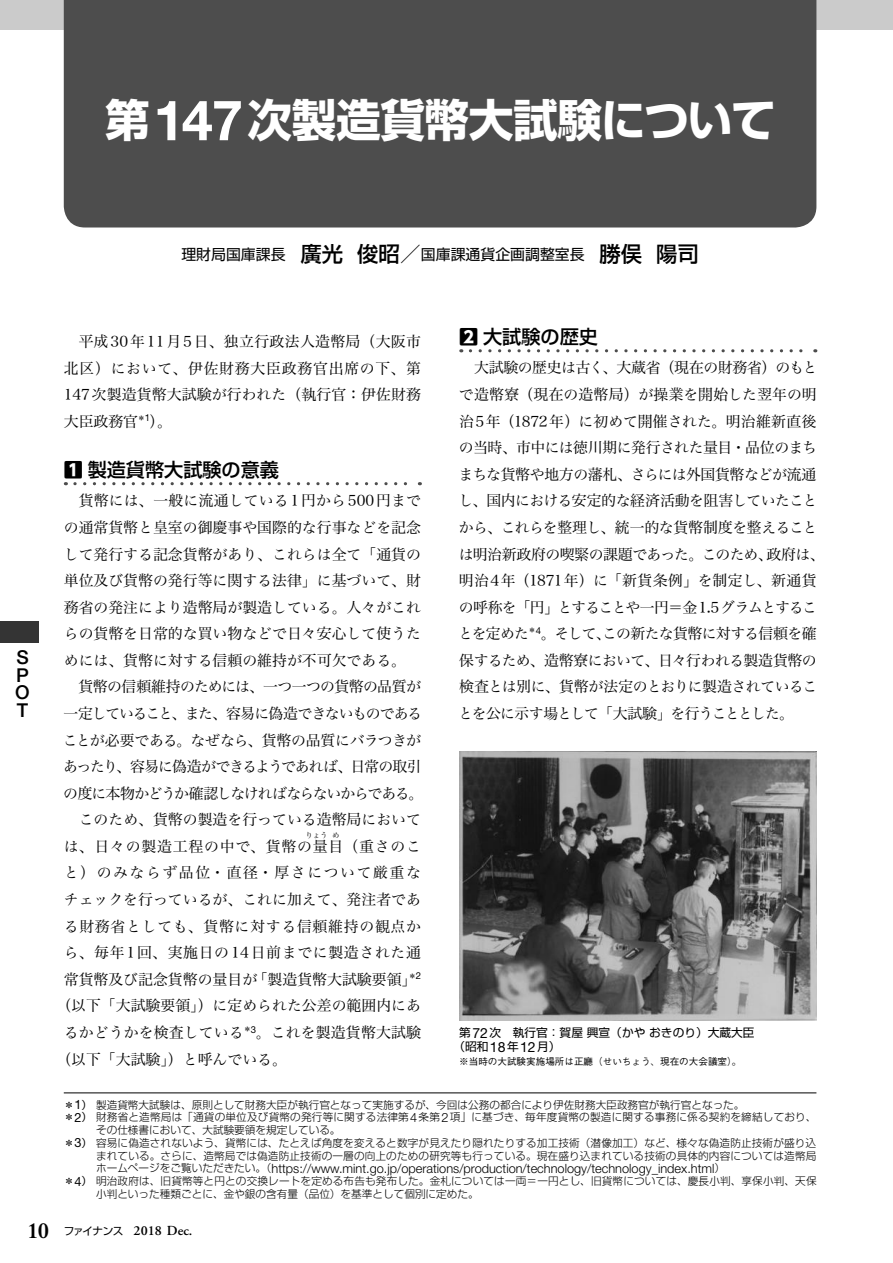
<style>
.page{position:relative;width:893px;height:1263px;background:#fff}
.page>*{position:absolute;margin:0;border:0;box-sizing:border-box;transform-origin:0 0}
.t1{font:700 44.7px "Shin Go Pr 6 N";letter-spacing:-.01em;color:#fff}
.t2{font:500 19.2px "Shin Go Pr 6 N";color:#000}
.t3{font:500 19.2px/17.5px "Helvetica Neue LT Std";color:#000;text-align:justify}
.t4{font:14.85px/26.5px "Hiragino Serif Pr 6 N W3";letter-spacing:-.03em;color:#000}
.t5{font:14.85px/26.5px "Hiragino Serif Pr 6 N W3";letter-spacing:-.01em;color:#000;text-align:justify}
.t6{font:14.85px/26.5px "Hiragino Serif Pr 6 N W3";letter-spacing:-.04em;color:#000;text-align:right}
.t7{font:14.85px "Shin Go Pr 6 N";color:#000}
.t8{font:14.85px "Hiragino Serif Pr 6 N W3";letter-spacing:.01em;color:#000}
.t9{font:14.85px "Hiragino Serif Pr 6 N W3";letter-spacing:.045em;color:#000}
.t10{font:14.85px "Hiragino Serif Pr 6 N W3";letter-spacing:.05em;color:#000}
.t11{font:14.85px "Hiragino Serif Pr 6 N W3";letter-spacing:.105em;color:#000}
.t12{font:600 13.8px "Adobe Garamond Pro";color:#000}
.t13{font:300 12.75px "Helvetica Neue LT Std";color:#000}
.t14{font:11.7px/13.8px "Shin Go Pr 6 N";color:#000}
.t15{font:300 10.65px/12.8px "Shin Go Pr 6 N";letter-spacing:.01em;color:#000}
.t16{font:500 9.6px "Gothic BBB Pr 6 N";color:#000}
.t17{font:7.5px "Hiragino Serif Pr 6 N W3";color:#000}
.s1{font-family:"Helvetica Neue LT Std";font-size:55.8px}
.s2{font-weight:500;font-size:21.3px}
.s3{font-family:"UD Shin Go Pr 6 N";font-weight:800}
.s4{font-weight:400}
.s5{font-family:"Helvetica Neue LT Std";font-weight:400;font-size:12.75px}
.s6{font-family:"Helvetica Neue LT Std";font-size:12.75px}
.s7{font-family:"Shin Go Pr 6 N";font-size:10.65px}
.s8{font-family:"Helvetica Neue LT Std";font-size:14.1px}
.s9{font-family:"Times LT Std";font-size:21.3px}
.s10{font-family:"Shin Go Pr 6 N";font-weight:400;font-size:10.65px}
</style>
<div class="page">
<div style="left:0;top:0;width:893px;height:30px;background:#cbcbcb"></div>
<div style="left:64px;top:0;width:752px;height:227px;background:#4d4d4d"></div>
<svg style="left:75px;top:482px;width:345px;height:3px"></svg>
<hr style="left:64px;top:1093px;width:752px;height:1px;background:#000">
<svg style="left:470px;top:349px;width:346px;height:3px"></svg>
<img style="left:459px;top:752px;width:357px;height:268px">
<div style="left:0;top:621px;width:38px;height:21px;background:#343434"></div>
<h1 class="t1" style="left:105px;top:85px;width:672px">第<span class="s1">147</span>次製造貨幣大試験について</h1>
<h2 class="t3" style="left:15px;top:649px;width:15px">S P O T</h2>
<h3 class="t7" style="left:181px;top:242px;width:519px">理財局国庫課長　<span class="s2">廣光 俊昭／</span>国庫課通貨企画調整室長　<span class="s2">勝俣 陽司</span></h3>
<h2 class="t2" style="left:459px;top:321px;width:140px"><span class="s3">2</span> 大試験の歴史</h2>
<p class="t4" style="left:458px;top:353px;width:368px;text-indent:16px">大試験の歴史は古く、大蔵省（現在の財務省）のもとで造幣寮（現在の造幣局）が操業を開始した翌年の明治5年（1872年）に初めて開催された。明治維新直後の当時、市中には徳川期に発行された量目・品位のまちまちな貨幣や地方の藩札、さらには外国貨幣などが流通し、国内における安定的な経済活動を阻害していたことから、これらを整理し、統一的な貨幣制度を整えることは明治新政府の喫緊の課題であった。このため、政府は、明治4年（1871年）に「新貨条例」を制定し、新通貨の呼称を「円」とすることや一円＝金1.5グラムとすることを定めた<sup>＊</sup><sup>4</sup>。そして、この新たな貨幣に対する信頼を確保するため、造幣寮において、日々行われる製造貨幣の検査とは別に、貨幣が法定のとおりに製造されていることを公に示す場として「大試験」を行うこととした。</p>
<h3 class="t5" style="left:64px;top:327px;width:359px;text-indent:15px">平成30年11月5日、独立行政法人造幣局（大阪市北区）において、伊佐財務大臣政務官出席の下、第147次製造貨幣大試験が行われた（執行官：伊佐財務大臣政務官<sup>＊</sup><sup>1</sup>）。</h3>
<h2 class="t2" style="left:64px;top:454px;width:217px"><span class="s3">1</span> 製造貨幣大試験の意義</h2>
<h3 class="t5" style="left:64px;top:486px;width:359px;text-indent:15px">貨幣には、一般に流通している 1円から 500円までの通常貨幣と皇室の御慶事や国際的な行事などを記念して発行する記念貨幣があり、これらは全て「通貨の単位及び貨幣の発行等に関する法律」に基づいて、財務省の発注により造幣局が製造している。人々がこれらの貨幣を日常的な買い物などで日々安心して使うためには、貨幣に対する信頼の維持が不可欠である。</h3>
<h3 class="t6" style="left:63px;top:672px;width:362px">貨幣の信頼維持のためには、一つ一つの貨幣の品質が一定していること、また、容易に偽造できないものであることが必要である。なぜなら、貨幣の品質にバラつきがあったり、容易に偽造ができるようであれば、日常の取引の度に本物かどうか確認しなければならないからである。このため、貨幣の製造を行っている造幣局においては、日々の製造工程の中で、貨幣の量目（重さのこ</h3>
<p class="t17" style="left:305px;top:829px;width:24px">りょう</p>
<p class="t17" style="left:332px;top:829px;width:9px">め</p>
<h3 class="t11" style="left:64px;top:860px;width:359px">と）のみならず品位・直径・厚さについて厳重な</h3>
<h3 class="t5" style="left:64px;top:885px;width:359px">チェックを行っているが、これに加えて、発注者であ</h3>
<h3 class="t10" style="left:64px;top:913px;width:359px">る財務省としても、貨幣に対する信頼維持の観点か</h3>
<h3 class="t9" style="left:64px;top:940px;width:359px">ら、毎年1回、実施日の14日前までに製造された通</h3>
<h3 class="t5" style="left:64px;top:964px;width:359px">常貨幣及び記念貨幣の量目が「製造貨幣大試験要領」<sup>＊</sup><sup>2</sup></h3>
<h3 class="t5" style="left:56px;top:991px;width:366px">（以下「大試験要領」）に定められた公差の範囲内にあ</h3>
<h3 class="t8" style="left:64px;top:1020px;width:359px">るかどうかを検査している<sup>＊</sup><sup>3</sup>。これを製造貨幣大試験</h3>
<h3 class="t5" style="left:56px;top:1044px;width:232px">（以下「大試験」）と呼んでいる。</h3>
<p class="t15" style="left:64px;top:1097px;width:682px"><span class="s4">＊</span><span class="s5">1</span><span class="s4">）</span>製造貨幣大試験は、原則として財務大臣が執行官となって実施するが、今回は公務の都合により伊佐財務大臣政務官が執行官となった。</p>
<p class="t15" style="left:64px;top:1110px;width:754px"><span class="s4">＊</span><span class="s5">2</span><span class="s4">）</span>財務省と造幣局は「通貨の単位及び貨幣の発行等に関する法律第<span class="s6">4</span>条第<span class="s6">2</span>項」に基づき、毎年度貨幣の製造に関する事務に係る契約を締結しており、</p>
<p class="t15" style="left:96px;top:1123px;width:246px">その仕様書において、大試験要領を規定している。</p>
<p class="t15" style="left:64px;top:1135px;width:754px"><span class="s4">＊</span><span class="s5">3</span><span class="s4">）</span>容易に偽造されないよう、貨幣には、たとえば角度を変えると数字が見えたり隠れたりする加工技術（潜像加工）など、様々な偽造防止技術が盛り込</p>
<p class="t15" style="left:96px;top:1148px;width:722px">まれている。さらに、造幣局では偽造防止技術の一層の向上のための研究等も行っている。現在盛り込まれている技術の具体的内容については造幣局</p>
<p class="t13" style="left:96px;top:1160px;width:630px"><span class="s7">ホームページをご覧いただきたい。（</span>https://www.mint.go.jp/operations/production/technology/technology_index.html<span class="s7">）</span></p>
<p class="t15" style="left:96px;top:1174px;width:722px;text-indent:-32px"><span class="s4">＊</span><span class="s5">4</span><span class="s4">）</span>明治政府は、旧貨幣等と円との交換レートを定める布告も発布した。金札については一両＝一円とし、旧貨幣については、慶長小判、享保小判、天保小判といった種類ごとに、金や銀の含有量（品位）を基準として個別に定めた。</p>
<p class="t14" style="left:453px;top:1025px;width:303px;text-indent:6px">第<span class="s8">72</span>次　執行官：賀屋興宣（かやおきのり）大蔵大臣（昭和<span class="s8">18</span>年<span class="s8">12</span>月）</p>
<p class="t16" style="left:459px;top:1054px;width:284px">※当時の大試験実施場所は正廳（せいちょう、現在の大会議室）。</p>
<p class="t12" style="left:28px;top:1223px;width:166px"><span class="s9">10</span> <span class="s10">ファイナンス</span> 2018 Dec.</p>
</div>
